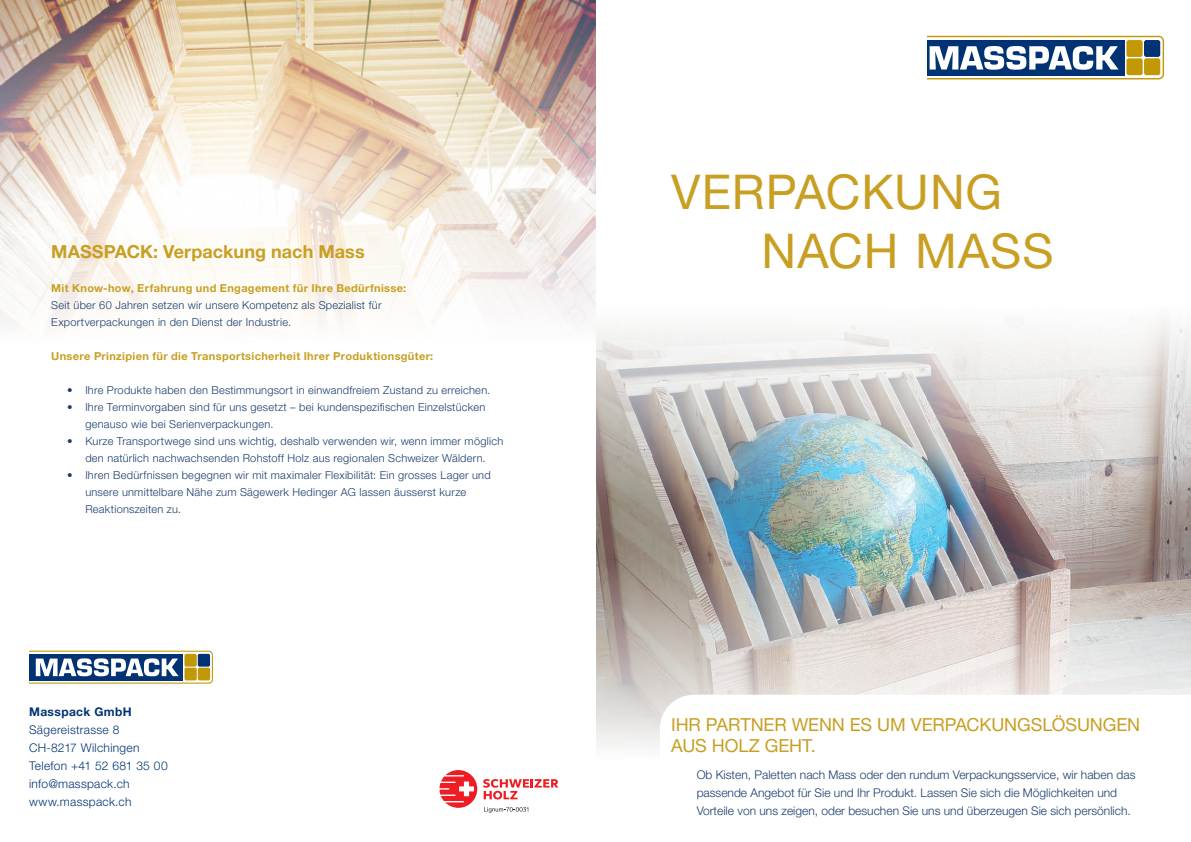
<style>
.page{position:relative;width:1191px;height:842px;background:#fff}
.page>*{position:absolute;margin:0;border:0;box-sizing:border-box;transform-origin:0 0}
.CAP_Inhalt_Titel_24p{font:48px "Helvetica Neue LT";letter-spacing:.02em;color:#c89f22}
.t1{font:18px "Helvetica Neue LT";letter-spacing:-.005em;color:#c89f22}
.Lauftext_11_15{font:700 18px "Helvetica Neue LT";letter-spacing:.005em;color:#c89f22}
.t2{font:300 12px "Helvetica Neue LT";color:#1a3d6d}
.Adressierung_12_18{font:300 12px "Helvetica Neue LT";letter-spacing:.025em;color:#013374}
.Adressierung_12_18-2{font:700 12px "Helvetica Neue LT";letter-spacing:.03em;color:#013374}
.Lauftext_13_17_gold{font:300 11px/17px "Helvetica Neue LT";letter-spacing:.025em;color:#1a3d6d}
.Lauftext_13_17_gold-2{font:700 11px "Helvetica Neue LT";letter-spacing:.03em;color:#c89f22}
</style>
<div class="page">
<svg style="left:596px;top:319px;width:595px;height:163px"></svg>
<svg style="left:927px;top:36px;width:237px;height:43px"></svg>
<svg style="left:439px;top:770px;width:38px;height:38px"></svg>
<svg style="left:483px;top:779px;width:75px;height:20px"></svg>
<svg style="left:484px;top:807px;width:44px;height:6px"></svg>
<svg style="left:30px;top:651px;width:183px;height:33px"></svg>
<svg style="left:0;top:0;width:595px;height:324px"></svg>
<img style="left:596px;top:482px;width:595px;height:264px">
<svg style="left:660px;top:695px;width:531px;height:51px"></svg>
<p class="Lauftext_11_15" style="left:51px;top:240px;width:315px">MASSPACK: Verpackung nach Mass</p>
<p class="Lauftext_13_17_gold-2" style="left:51px;top:281px;width:356px">Mit Know-how, Erfahrung und Engagement für Ihre Bedürfnisse:</p>
<p class="Lauftext_13_17_gold" style="left:51px;top:296px;width:332px">Seit über 60 Jahren setzen wir unsere Kompetenz als Spezialist für</p>
<p class="Lauftext_13_17_gold" style="left:51px;top:313px;width:241px">Exportverpackungen in den Dienst der Industrie.</p>
<p class="Lauftext_13_17_gold-2" style="left:51px;top:349px;width:383px">Unsere Prinzipien für die Transportsicherheit Ihrer Produktionsgüter:</p>
<p class="Lauftext_13_17_gold" style="left:67px;top:381px;width:424px">• Ihre Produkte haben den Bestimmungsort in einwandfreiem Zustand zu erreichen.</p>
<p class="Lauftext_13_17_gold" style="left:85px;top:398px;width:401px;text-indent:-18px">• Ihre Terminvorgaben sind für uns gesetzt – bei kundenspezifischen Einzelstücken genauso wie bei Serienverpackungen.</p>
<p class="Lauftext_13_17_gold" style="left:67px;top:432px;width:437px;text-align:center">• Kurze Transportwege sind uns wichtig, deshalb verwenden wir, wenn immer möglich den natürlich nachwachsenden Rohstoff Holz aus regionalen Schweizer Wäldern.</p>
<p class="Lauftext_13_17_gold" style="left:85px;top:466px;width:407px;text-indent:-18px">• Ihren Bedürfnissen begegnen wir mit maximaler Flexibilität: Ein grosses Lager und unsere unmittelbare Nähe zum Sägewerk Hedinger AG lassen äusserst kurze<br>Reaktionszeiten zu.</p>
<p class="Adressierung_12_18-2" style="left:29px;top:704px;width:104px">Masspack GmbH</p>
<p class="Adressierung_12_18" style="left:29px;top:722px;width:92px">Sägereistrasse 8</p>
<p class="Adressierung_12_18" style="left:29px;top:740px;width:112px">CH-8217 Wilchingen</p>
<p class="Adressierung_12_18" style="left:29px;top:758px;width:140px">Telefon +41 52 681 35 00</p>
<p class="Adressierung_12_18" style="left:29px;top:776px;width:102px">info@masspack.ch</p>
<p class="Adressierung_12_18" style="left:29px;top:794px;width:104px">www.masspack.ch</p>
<p class="CAP_Inhalt_Titel_24p" style="left:671px;top:163px;width:332px">VERPACKUNG</p>
<p class="CAP_Inhalt_Titel_24p" style="left:761px;top:222px;width:294px">NACH MASS</p>
<p class="t1" style="left:671px;top:713px;width:470px">IHR PARTNER WENN ES UM VERPACKUNGSLÖSUNGEN</p>
<p class="t1" style="left:671px;top:735px;width:146px">AUS HOLZ GEHT.</p>
<p class="t2" style="left:696px;top:768px;width:440px">Ob Kisten, Paletten nach Mass oder den rundum Verpackungsservice, wir haben das</p>
<p class="t2" style="left:696px;top:786px;width:422px">passende Angebot für Sie und Ihr Produkt. Lassen Sie sich die Möglichkeiten und</p>
<p class="t2" style="left:696px;top:804px;width:435px">Vorteile von uns zeigen, oder besuchen Sie uns und überzeugen Sie sich persönlich.</p>
</div>
